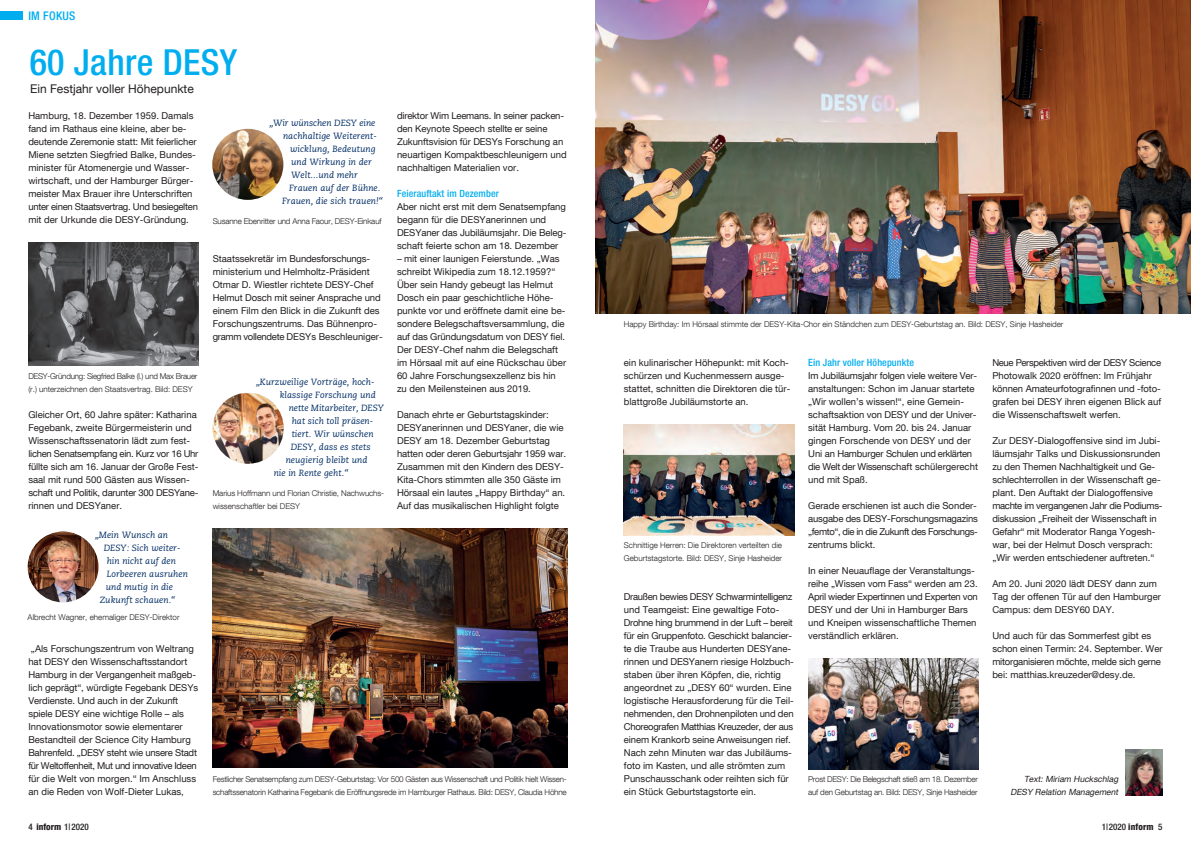
<style>
.page{position:relative;width:1191px;height:842px;background:#fff}
.page>*{position:absolute;margin:0;border:0;box-sizing:border-box;transform-origin:0 0}
.t1{font:36px "Desy Neue Helvetica 67 Cond M";letter-spacing:.01em;color:#00aeef}
.t2{font:12px "Desy Neue Helvetica 55 Roman";color:#231f20}
.t3{font:12px "Desy Neue Helvetica 67 Cond M";letter-spacing:.02em;color:#00aeef}
.t4{font:10px "Desy Neue Helvetica 67 Cond M";letter-spacing:.01em;color:#00aeef}
.t5{font:9.5px/13px "Desy Neue Helvetica 55 Roman";color:#231f20}
.t6{font:italic 9px "Caecilia LT Std";letter-spacing:.01em;color:#002d65}
.t7{font:9px "Desy Neue Helvetica 67 Cond M";letter-spacing:.005em;color:#231f20}
.t8{font:italic 8.5px/13px "Desy Neue Helvetica 55 Roman";color:#231f20;text-align:right}
.t9{font:300 8px/13px "Desy Neue Helvetica 45";letter-spacing:-.02em;color:#231f20}
.t10{font:300 8px/13px "Desy Neue Helvetica 45";color:#231f20}
.s1{font-family:"Desy Neue Helvetica 87 Cond H"}
</style>
<div class="page">
<img style="left:213px;top:393px;width:71px;height:71px">
<img style="left:212px;top:129px;width:71px;height:71px;border-radius:36px">
<div style="left:0;top:11px;width:23px;height:9px;background:#00aeef"></div>
<img style="left:595px;top:0;width:596px;height:314px">
<img style="left:213px;top:528px;width:354px;height:239px">
<img style="left:624px;top:425px;width:170px;height:110px">
<img style="left:808px;top:658px;width:170px;height:111px">
<img style="left:28px;top:243px;width:170px;height:123px">
<img style="left:1126px;top:750px;width:36px;height:45px">
<img style="left:28px;top:531px;width:71px;height:71px;border-radius:35px">
<p class="t3" style="left:28px;top:9px;width:49px">IM FOKUS</p>
<h1 class="t1" style="left:30px;top:41px;width:209px">60 Jahre DESY</h1>
<p class="t2" style="left:30px;top:82px;width:165px">Ein Festjahr voller Höhepunkte</p>
<p class="t5" style="left:28px;top:109px;width:171px">Hamburg, 18. Dezember 1959. Damals fand im Rathaus eine kleine, aber be&shy;deutende Zeremonie statt: Mit feierlicher Miene setzten Siegfried Balke, Bundes&shy;minister für Atomenergie und Wasser&shy;wirtschaft, und der Hamburger Bürger&shy;meister Max Brauer ihre Unterschriften unter einen Staatsvertrag. Und besiegelten mit der Urkunde die DESY-Gründung.</p>
<p class="t10" style="left:28px;top:370px;width:171px">DESY-Gründung: Siegfried Balke (l.) und Max Brauer (r.) unterzeichnen den Staatsvertrag. Bild: DESY</p>
<p class="t5" style="left:28px;top:408px;width:172px">Gleicher Ort, 60 Jahre später: Katharina Fegebank, zweite Bürgermeisterin und Wissenschaftssenatorin lädt zum fest&shy;lichen Senatsempfang ein. Kurz vor 16 Uhr füllte sich am 16. Januar der Große Fest&shy;saal mit rund 500 Gästen aus Wissen&shy;schaft und Politik, darunter 300 DESYane&shy;rinnen und DESYaner.</p>
<p class="t6" style="left:95px;top:530px;width:75px">„Mein Wunsch an</p>
<p class="t6" style="left:104px;top:543px;width:78px">DESY: Sich weiter-</p>
<p class="t6" style="left:107px;top:556px;width:71px">hin nicht auf den</p>
<p class="t6" style="left:107px;top:569px;width:83px">Lorbeeren ausruhen</p>
<p class="t6" style="left:106px;top:582px;width:69px">und mutig in die</p>
<p class="t6" style="left:100px;top:595px;width:77px">Zukunft schauen.“</p>
<p class="t10" style="left:28px;top:610px;width:153px">Albrecht Wagner, ehemaliger DESY-Direktor</p>
<p class="t6" style="left:269px;top:118px;width:108px">„Wir wünschen DESY eine</p>
<p class="t6" style="left:283px;top:131px;width:95px">nachhaltige Weiterent-</p>
<p class="t6" style="left:290px;top:144px;width:87px">wicklung, Bedeutung</p>
<p class="t6" style="left:291px;top:157px;width:82px">und Wirkung in der</p>
<p class="t6" style="left:291px;top:170px;width:68px">Welt...und mehr</p>
<p class="t6" style="left:289px;top:183px;width:93px">Frauen auf der Bühne.</p>
<p class="t6" style="left:282px;top:196px;width:102px">Frauen, die sich trauen!“</p>
<p class="t9" style="left:213px;top:215px;width:170px">Susanne Ebenritter und Anna Faour, DESY-Einkauf</p>
<p class="t5" style="left:213px;top:252px;width:172px">Staatssekretär im Bundesforschungs&shy;ministerium und Helmholtz-Präsident Otmar D. Wiestler richtete DESY-Chef Helmut Dosch mit seiner Ansprache und einem Film den Blick in die Zukunft des Forschungszentrums. Das Bühnenpro&shy;gramm vollendete DESYs Beschleuniger-</p>
<p class="t6" style="left:256px;top:377px;width:120px">„Kurzweilige Vorträge, hoch-</p>
<p class="t6" style="left:280px;top:390px;width:98px">klassige Forschung und</p>
<p class="t6" style="left:289px;top:403px;width:97px">nette Mitarbeiter, DESY</p>
<p class="t6" style="left:292px;top:416px;width:83px">hat sich toll präsen-</p>
<p class="t6" style="left:292px;top:429px;width:83px">tiert. Wir wünschen</p>
<p class="t6" style="left:291px;top:442px;width:81px">DESY, dass es stets</p>
<p class="t6" style="left:286px;top:455px;width:83px">neugierig bleibt und</p>
<p class="t6" style="left:274px;top:468px;width:76px">nie in Rente geht.“</p>
<p class="t9" style="left:213px;top:487px;width:173px">Marius Hoffmann und Florian Christie, Nachwuchs&shy;wissenschaftler bei DESY</p>
<p class="t5" style="left:397px;top:109px;width:171px">direktor Wim Leemans. In seiner packen&shy;den Keynote Speech stellte er seine Zukunftsvision für DESYs Forschung an neuartigen Kompaktbeschleunigern und nachhaltigen Materialien vor.</p>
<p class="t4" style="left:397px;top:188px;width:103px">Feierauftakt im Dezember</p>
<p class="t5" style="left:397px;top:200px;width:171px">Aber nicht erst mit dem Senatsempfang begann für die DESYanerinnen und DESYaner das Jubiläumsjahr. Die Beleg&shy;schaft feierte schon am 18. Dezember</p>
<p class="t5" style="left:397px;top:252px;width:171px">– mit einer launigen Feierstunde. „Was schreibt Wikipedia zum 18.12.1959?“ Über sein Handy gebeugt las Helmut Dosch ein paar geschichtliche Höhe&shy;punkte vor und eröffnete damit eine be&shy;sondere Belegschaftsversammlung, die auf das Gründungsdatum von DESY fiel.<br>Der DESY-Chef nahm die Belegschaft im Hörsaal mit auf eine Rückschau über 60 Jahre Forschungsexzellenz bis hin zu den Meilensteinen aus 2019.</p>
<p class="t5" style="left:397px;top:408px;width:171px">Danach ehrte er Geburtstagskinder:<br>DESYanerinnen und DESYaner, die wie DESY am 18. Dezember Geburtstag hatten oder deren Geburtsjahr 1959 war.<br>Zusammen mit den Kindern des DESY-Kita-Chors stimmten alle 350 Gäste im Hörsaal ein lautes „Happy Birthday“ an.<br>Auf das musikalischen Highlight folgte</p>
<p class="t5" style="left:28px;top:642px;width:171px">„Als Forschungszentrum von Weltrang hat DESY den Wissenschaftsstandort Hamburg in der Vergangenheit maßgeb&shy;lich geprägt“, würdigte Fegebank DESYs Verdienste. Und auch in der Zukunft spiele DESY eine wichtige Rolle – als Innovationsmotor sowie elementarer Bestandteil der Science City Hamburg Bahrenfeld. „DESY steht wie unsere Stadt für Weltoffenheit, Mut und innovative Ideen für die Welt von morgen.“ Im Anschluss an die Reden von Wolf-Dieter Lukas,</p>
<p class="t9" style="left:213px;top:773px;width:355px">Festlicher Senatsempfang zum DESY-Geburtstag: Vor 500 Gästen aus Wissenschaft und Politik hielt Wissen-- schaftssenatorin Katharina Fegebank die Eröffnungsrede im Hamburger Rathaus. Bild: DESY, Claudia Höhne</p>
<p class="t10" style="left:624px;top:318px;width:441px">Happy Birthday: Im Hörsaal stimmte der DESY-Kita-Chor ein Ständchen zum DESY-Geburtstag an. Bild: DESY, Sinje Hasheider</p>
<p class="t5" style="left:624px;top:356px;width:168px">ein kulinarischer Höhepunkt: mit Koch&shy;schürzen und Kuchenmessern ausge&shy;stattet, schnitten die Direktoren die tür&shy;blattgroße Jubiläumstorte an.</p>
<p class="t10" style="left:624px;top:539px;width:160px">Schnittige Herren: Die Direktoren verteilten die<br>Geburtstagstorte. Bild: DESY, Sinje Hasheider</p>
<p class="t5" style="left:624px;top:590px;width:171px">Draußen bewies DESY Schwarmintelligenz und Teamgeist: Eine gewaltige Foto-- Drohne hing brummend in der Luft – bereit für ein Gruppenfoto. Geschickt balancier&shy;te die Traube aus Hunderten DESYane&shy;rinnen und DESYanern riesige Holzbuch&shy;staben über ihren Köpfen, die, richtig angeordnet zu „DESY 60“ wurden. Eine logistische Herausforderung für die Teil&shy;nehmenden, den Drohnenpiloten und den Choreografen Matthias Kreuzeder, der aus einem Krankorb seine Anweisungen rief.<br>Nach zehn Minuten war das Jubiläums&shy;foto im Kasten, und alle strömten zum Punschausschank oder reihten sich für ein Stück Geburtstagstorte ein.</p>
<p class="t4" style="left:808px;top:357px;width:107px">Ein Jahr voller Höhepunkte</p>
<p class="t5" style="left:808px;top:369px;width:171px">Im Jubiläumsjahr folgen viele weitere Ver&shy;anstaltungen: Schon im Januar startete „Wir wollen’s wissen!“, eine Gemein&shy;schaftsaktion von DESY und der Univer&shy;sität Hamburg. Vom 20. bis 24. Januar gingen Forschende von DESY und der Uni an Hamburger Schulen und erklärten die Welt der Wissenschaft schülergerecht und mit Spaß.</p>
<p class="t5" style="left:808px;top:499px;width:171px;text-align:justify">Gerade erschienen ist auch die Sonder&shy;ausgabe des DESY-Forschungsmagazins „femto“, die in die Zukunft des Forschungs&shy;zentrums blickt.</p>
<p class="t5" style="left:808px;top:564px;width:171px">In einer Neuauflage der Veranstaltungs&shy;reihe „Wissen vom Fass“ werden am 23.<br>April wieder Expertinnen und Experten von DESY und der Uni in Hamburger Bars und Kneipen wissenschaftliche Themen verständlich erklären.</p>
<p class="t5" style="left:992px;top:356px;width:170px">Neue Perspektiven wird der DESY Science Photowalk 2020 eröffnen: Im Frühjahr können Amateurfotografinnen und -foto&shy;grafen bei DESY ihren eigenen Blick auf die Wissenschaftswelt werfen.</p>
<p class="t5" style="left:992px;top:434px;width:172px">Zur DESY-Dialogoffensive sind im Jubi&shy;läumsjahr Talks und Diskussionsrunden zu den Themen Nachhaltigkeit und Ge&shy;schlechterrollen in der Wissenschaft ge&shy;plant. Den Auftakt der Dialogoffensive machte im vergangenen Jahr die Podiums&shy;diskussion „Freiheit der Wissenschaft in Gefahr“ mit Moderator Ranga Yogesh&shy;war, bei der Helmut Dosch versprach: „Wir werden entschiedener auftreten.“</p>
<p class="t5" style="left:992px;top:577px;width:170px">Am 20. Juni 2020 lädt DESY dann zum<br>Tag der offenen Tür auf den Hamburger<br>Campus: dem DESY60 DAY.</p>
<p class="t5" style="left:992px;top:629px;width:172px">Und auch für das Sommerfest gibt es schon einen Termin: 24. September. Wer mitorganisieren möchte, melde sich gerne bei: matthias.kreuzeder@desy.de.</p>
<p class="t9" style="left:808px;top:773px;width:171px">Prost DESY: Die Belegschaft stieß am 18. Dezember auf den Geburtstag an. Bild: DESY, Sinje Hasheider</p>
<p class="t8" style="left:1010px;top:773px;width:111px">Text: Miriam Huckschlag<br>DESY Relation Management</p>
<p class="t7" style="left:28px;top:821px;width:62px">4 <span class="s1">inform</span> 1|2020</p>
<p class="t7" style="left:1101px;top:821px;width:62px">1|2020 <span class="s1">inform</span> 5</p>
</div>
